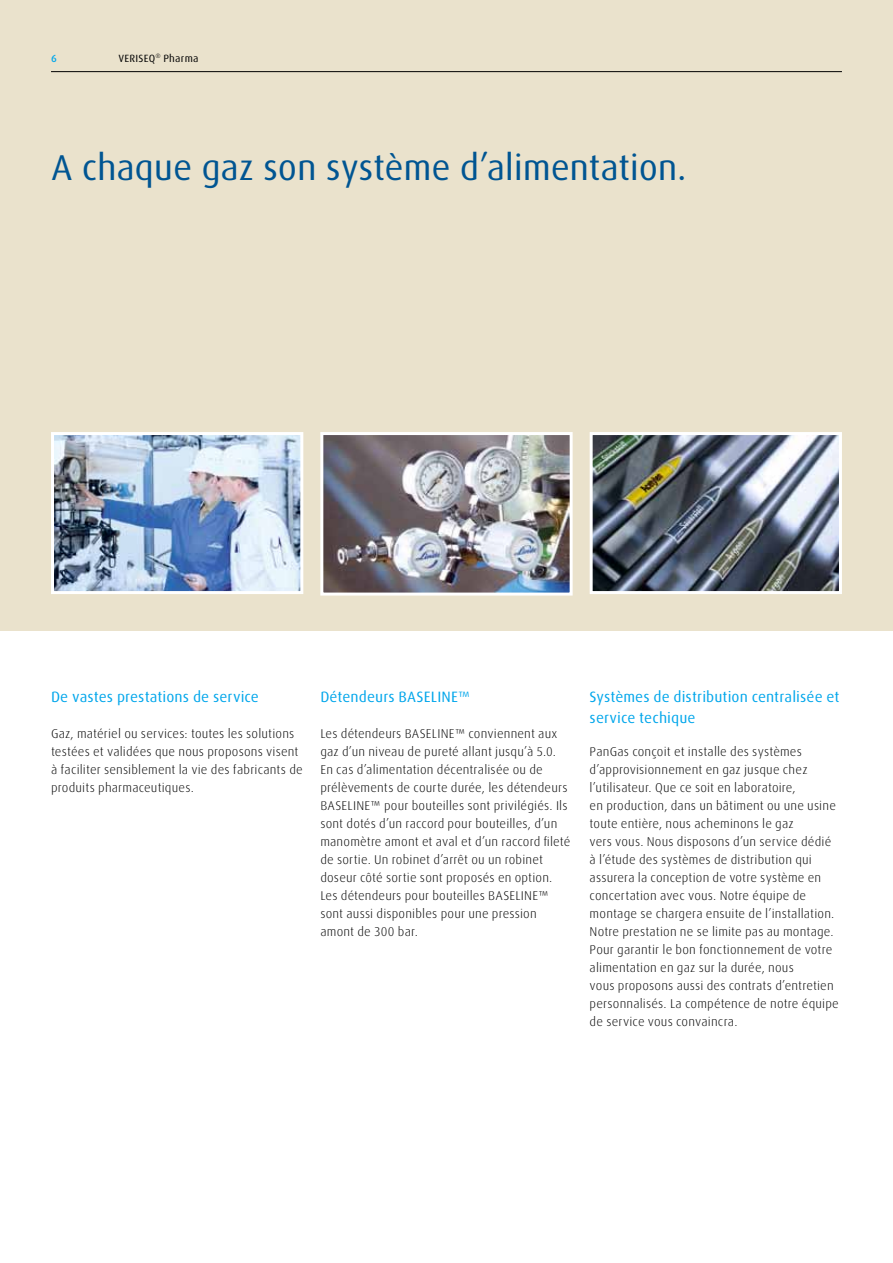
<style>
.page{position:relative;width:893px;height:1263px;background:#fff}
.page>*{position:absolute;margin:0;border:0;box-sizing:border-box;transform-origin:0 0}
.t1{font:36px "Linde Dax";letter-spacing:-.01em;color:#005592}
.t2{font:15px/21px "Linde Dax";letter-spacing:.005em;color:#00a6eb}
.t3{font:300 12.75px/18px "Linde Dax";letter-spacing:.015em;color:#000}
.t4{font:10.5px "Linde Dax";letter-spacing:.02em;color:#000}
.t5{font:500 10.5px "Linde Dax";color:#00a6eb}
</style>
<div class="page">
<div style="left:0;top:0;width:893px;height:630px;background:#eae2cc"></div>
<img style="left:55px;top:436px;width:244px;height:154px">
<div style="left:51px;top:432px;width:252px;height:162px;border:3px solid #fff"></div>
<img style="left:324px;top:436px;width:245px;height:156px">
<div style="left:320px;top:432px;width:253px;height:164px;border:3px solid #fff"></div>
<img style="left:594px;top:436px;width:244px;height:154px">
<div style="left:590px;top:432px;width:252px;height:162px;border:3px solid #fff"></div>
<hr style="left:51px;top:71px;width:791px;height:1px;background:#000">
<p class="t5" style="left:51px;top:53px;width:7px">6</p>
<p class="t4" style="left:118px;top:53px;width:82px">VERISEQ<sup>®</sup> Pharma</p>
<h1 class="t1" style="left:51px;top:148px;width:637px">A chaque gaz son système d’alimentation.</h1>
<p class="t2" style="left:51px;top:686px;width:209px">De vastes prestations de service</p>
<p class="t3" style="left:51px;top:725px;width:253px">Gaz, matériel ou services: toutes les solutions testées et validées que nous proposons visent à faciliter sensiblement la vie des fabricants de produits pharmaceutiques.</p>
<p class="t2" style="left:320px;top:686px;width:151px">Détendeurs BASELINE™</p>
<p class="t3" style="left:320px;top:725px;width:252px">Les détendeurs BASELINE™ conviennent aux gaz d’un niveau de pureté allant jusqu’à 5.0.<br>En cas d’alimentation décentralisée ou de prélèvements de courte durée, les détendeurs BASELINE™ pour bouteilles sont privilégiés. Ils sont dotés d’un raccord pour bouteilles, d’un manomètre amont et aval et d’un raccord fileté de sortie. Un robinet d’arrêt ou un robinet doseur côté sortie sont proposés en option.<br>Les détendeurs pour bouteilles BASELINE™ sont aussi disponibles pour une pression amont de 300 bar.</p>
<p class="t2" style="left:590px;top:686px;width:251px">Systèmes de distribution centralisée et service techique</p>
<p class="t3" style="left:590px;top:743px;width:251px">PanGas conçoit et installe des systèmes d’approvisionnement en gaz jusque chez l’utilisateur. Que ce soit en laboratoire,<br>en production, dans un bâtiment ou une usine toute entière, nous acheminons le gaz<br>vers vous. Nous disposons d’un service dédié à l’étude des systèmes de distribution qui assurera la conception de votre système en concertation avec vous. Notre équipe de montage se chargera ensuite de l’installation.<br>Notre prestation ne se limite pas au montage.<br>Pour garantir le bon fonctionnement de votre alimentation en gaz sur la durée, nous<br>vous proposons aussi des contrats d’entretien personnalisés. La compétence de notre équipe de service vous convaincra.</p>
</div>
